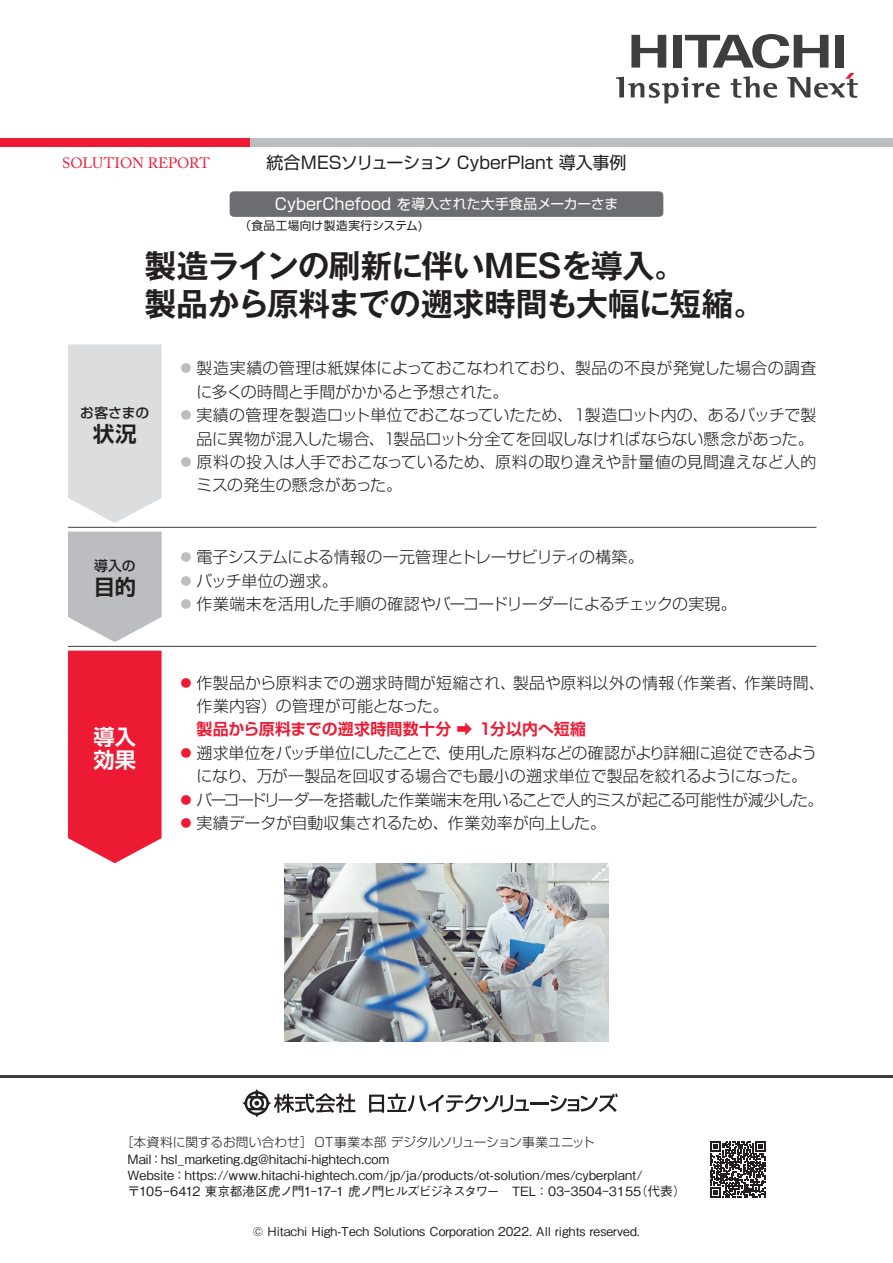
<style>
.page{position:relative;width:893px;height:1263px;background:#fff}
.page>*{position:absolute;margin:0;border:0;box-sizing:border-box;transform-origin:0 0}
.t1{font:700 31.95px/38.2px "Gothic MB101 Pro De";letter-spacing:-.02em;color:#231f20}
.t2{font:700 21.3px "Shin Go Pro De";color:#231f20}
.t3{font:700 21.3px/23.4px "Shin Go Pro De";color:#fff}
.t4{font:16.95px "Shin Go Pro";letter-spacing:-.005em;color:#231f20}
.t5{font:300 15.9px/23.4px "Shin Go Pro";letter-spacing:-.01em;color:#231f20}
.t6{font:300 15.9px/23.4px "Shin Go Pro";letter-spacing:.01em;color:#231f20}
.t7{font:300 15.9px "Shin Go Pro";letter-spacing:-.055em;color:#231f20}
.t8{font:300 15.9px "Shin Go Pro";letter-spacing:.015em;color:#231f20}
.t9{font:700 15.9px "Shin Go Pro De";letter-spacing:.005em;color:#ed1a33}
.t10{font:300 15.9px "Shin Go Pro";letter-spacing:-.03em;color:#231f20}
.t11{font:300 15.9px "Shin Go Pro";letter-spacing:-.045em;color:#231f20}
.t12{font:15.9px "Shin Go Pro";letter-spacing:.005em;color:#fff}
.t13{font:300 15.9px "Shin Go Pro";letter-spacing:.025em;color:#231f20}
.t14{font:14.85px "Adobe Caslon Pro";color:#ed1a33}
.t15{font:13.8px "Shin Go Pro";letter-spacing:.005em;color:#fff}
.t16{font:500 13.8px "Shin Go Pro";letter-spacing:-.005em;color:#231f20}
.t17{font:500 12.75px "Gothic BBB Pro";letter-spacing:-.005em;color:#231f20}
.t18{font:500 12.75px "Gothic BBB Pro";letter-spacing:-.05em;color:#231f20}
.t19{font:300 12.75px "Shin Go Pro";letter-spacing:-.005em;color:#231f20}
.t20{font:500 12.15px "Gothic BBB Pro";color:#231f20}
.t21{font:11.7px "Shin Go Pro";letter-spacing:.03em;color:#231f20}
.s1{font-size:14.85px}
.s2{color:#bcbdc0}
.s3{color:#ed1a33}
</style>
<div class="page">
<hr style="left:0;top:1076px;width:893px;height:2px;background:#3e3e3f">
<div style="left:0;top:138px;width:251px;height:9px;background:#ed1a33"></div>
<div style="left:251px;top:138px;width:642px;height:9px;background:#bcbdc0"></div>
<svg style="left:616px;top:34px;width:242px;height:69px"></svg>
<svg style="left:242px;top:1089px;width:113px;height:29px"></svg>
<svg style="left:369px;top:1093px;width:249px;height:20px"></svg>
<img style="left:285px;top:863px;width:323px;height:179px">
<div style="left:230px;top:191px;width:433px;height:26px;background:#6c6d70;border-radius:4px"></div>
<svg style="left:68px;top:344px;width:94px;height:179px;background:#dedfe1"></svg>
<svg style="left:68px;top:531px;width:94px;height:111px;background:#c3c4c7"></svg>
<svg style="left:68px;top:650px;width:94px;height:214px;background:#ee2941"></svg>
<hr style="left:68px;top:527px;width:748px;height:1px;background:#3e3e3f">
<hr style="left:68px;top:646px;width:748px;height:1px;background:#3e3e3f">
<svg style="left:710px;top:1141px;width:56px;height:56px"></svg>
<p class="t14" style="left:62px;top:154px;width:149px">SOLUTION REPORT</p>
<p class="t4" style="left:266px;top:149px;width:362px">統合MESソリューション CyberPlant 導入事例</p>
<p class="t12" style="left:275px;top:191px;width:118px">CyberChefood</p>
<p class="t15" style="left:397px;top:193px;width:223px"><span class="s1">を</span>導入された大手食品メーカーさま</p>
<p class="t21" style="left:239px;top:216px;width:184px">（食品工場向け製造実行システム(</p>
<h1 class="t1" style="left:145px;top:243px;width:622px">製造ラインの刷新に伴いMESを導入。<br>製品から原料までの遡求時間も大幅に短縮。</h1>
<p class="t16" style="left:80px;top:402px;width:71px">お客さまの</p>
<h2 class="t2" style="left:93px;top:416px;width:45px">状況</h2>
<p class="t16" style="left:94px;top:555px;width:43px">導入の</p>
<h2 class="t2" style="left:94px;top:569px;width:44px">目的</h2>
<h2 class="t3" style="left:93px;top:722px;width:44px">導入効果</h2>
<p class="t8" style="left:178px;top:355px;width:640px"><span class="s2">◦</span>製造実績の管理は紙媒体によっておこなわれており、製品の不良が発覚した場合の調査</p>
<p class="t5" style="left:196px;top:378px;width:313px">に多くの時間と手間がかかると予想された。</p>
<p class="t5" style="left:585px;top:401px;width:233px">製造ロット内の、あるバッチで製</p>
<p class="t5" style="left:178px;top:401px;width:411px"><span class="s2">◦</span>実績の管理を製造ロット単位でおこなっていたため、１</p>
<p class="t5" style="left:196px;top:425px;width:619px">品に異物が混入した場合、1製品ロット分全てを回収しなければならない懸念があった。</p>
<p class="t5" style="left:178px;top:448px;width:640px"><span class="s2">◦</span>原料の投入は人手でおこなっているため、原料の取り違えや計量値の見間違えなど人的</p>
<p class="t6" style="left:196px;top:472px;width:207px">ミスの発生の懸念があった。</p>
<p class="t5" style="left:178px;top:543px;width:560px"><span class="s2">◦</span> 電子システムによる情報の一元管理とトレーサビリティの構築。<br><span class="s2">◦</span>バッチ単位の遡求。<br><span class="s2">◦</span> 作業端末を活用した手順の確認やバーコードリーダーによるチェックの実現。</p>
<p class="t5" style="left:667px;top:669px;width:81px">（作業者、</p>
<p class="t6" style="left:197px;top:669px;width:321px;text-indent:-18px"><span class="s3">◦</span>作製品から原料までの遡求時間が短縮され、作業内容）の管理が可能となった。</p>
<p class="t9" style="left:490px;top:716px;width:97px">分以内へ短縮</p>
<p class="t5" style="left:744px;top:669px;width:82px">作業時間、</p>
<p class="t13" style="left:513px;top:669px;width:163px">製品や原料以外の情報</p>
<p class="t9" style="left:197px;top:716px;width:298px">製品から原料までの遡求時間数十分 ➡ １</p>
<p class="t10" style="left:449px;top:740px;width:370px">使用した原料などの確認がより詳細に追従できるよう</p>
<p class="t11" style="left:178px;top:740px;width:274px"><span class="s3">◦</span> 遡求単位をバッチ単位にしたことで、</p>
<p class="t5" style="left:196px;top:762px;width:612px">になり、万が一製品を回収する場合でも最小の遡求単位で製品を絞れるようになった。</p>
<p class="t7" style="left:178px;top:786px;width:647px"><span class="s3">◦</span> バーコードリーダーを搭載した作業端末を用いることで人的ミスが起こる可能性が減少した。</p>
<p class="t5" style="left:178px;top:809px;width:429px"><span class="s3">◦</span>実績データが自動収集されるため、作業効率が向上した。</p>
<p class="t19" style="left:121px;top:1131px;width:475px">［本資料に関するお問い合わせ］OT事業本部デジタルソリューション事業ユニット</p>
<p class="t17" style="left:127px;top:1148px;width:263px">Mail：hsl_marketing.dg@hitachi-hightech.com</p>
<p class="t17" style="left:128px;top:1164px;width:517px">Website：https://www.hitachi-hightech.com/jp/ja/products/ot-solution/mes/cyberplant/</p>
<p class="t17" style="left:635px;top:1180px;width:53px">（代表(</p>
<p class="t18" style="left:127px;top:1180px;width:515px">〒105-6412 東京都港区虎ノ門1-17-1 虎ノ門ヒルズビジネスタワー　TEL：03-3504-3155</p>
<p class="t20" style="left:253px;top:1221px;width:388px">© Hitachi High-Tech Solutions Corporation 2022. All rights reserved.</p>
</div>
